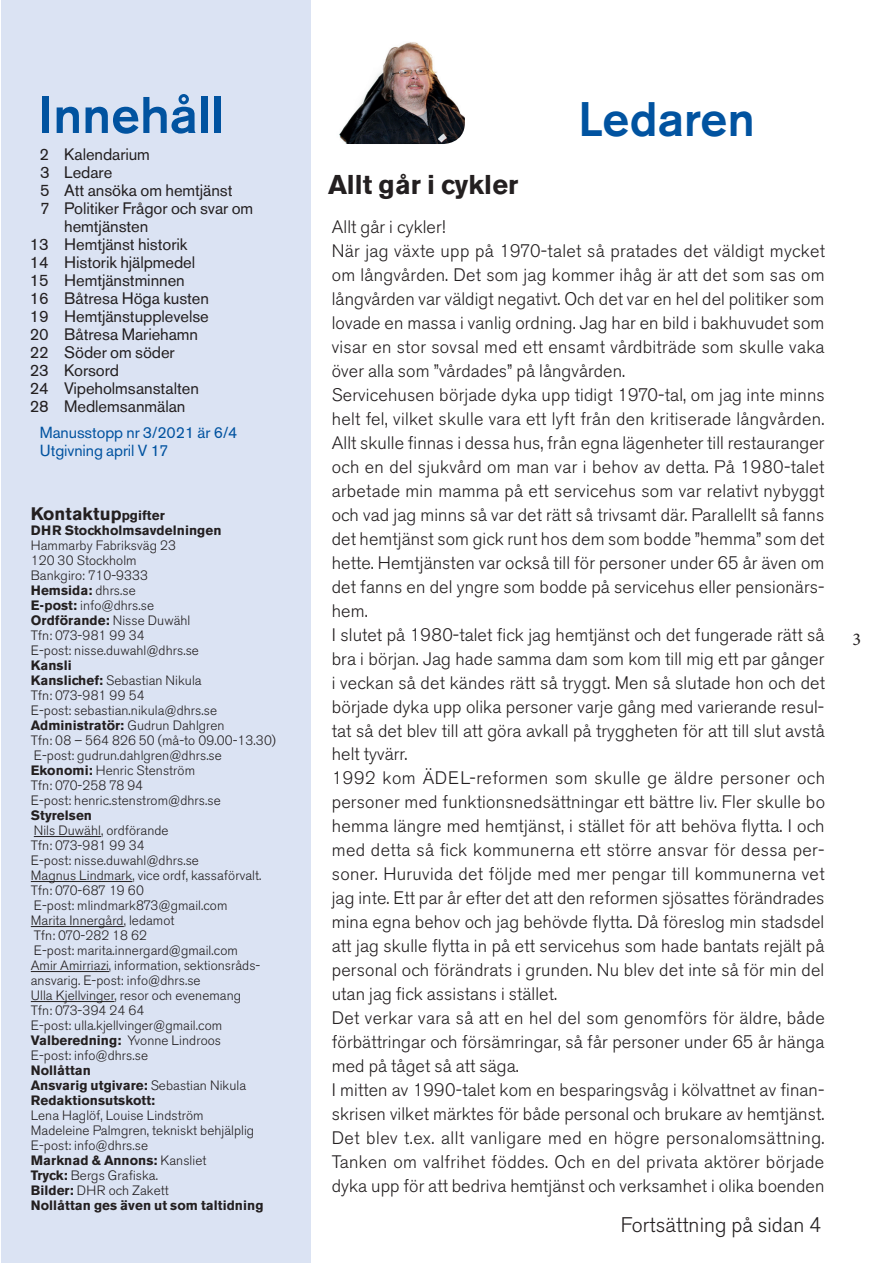
<style>
.page{position:relative;width:893px;height:1263px;background:#fff}
.page>*{position:absolute;margin:0;border:0;box-sizing:border-box;transform-origin:0 0}
.t1{font:500 51px "Akzidenz Grotesk BE";letter-spacing:.005em;color:#0153a0}
.t2{font:500 48px "Akzidenz Grotesk BE";letter-spacing:.005em;color:#0153a0}
.t3{font:700 27px "Akzidenz Grotesk BE";letter-spacing:.005em;color:#231f20}
.t4{font:300 21px "Akzidenz Grotesk BE";letter-spacing:.005em;color:#231f20}
.t5{font:300 18px/24px "Akzidenz Grotesk BE";letter-spacing:.005em;color:#231f20}
.t6{font:700 18px "Akzidenz Grotesk BE";letter-spacing:.005em;color:#231f20}
.t7{font:18px "Minion Pro";color:#231f20}
.t8{font:16.5px "Akzidenz Grotesk BE";letter-spacing:-.005em;color:#231f20}
.t9{font:15.9px/18px "Akzidenz Grotesk BE";letter-spacing:-.005em;color:#0153a0}
.t10{font:300 13.5px/15px "Akzidenz Grotesk BE";letter-spacing:.005em;color:#231f20}
.t11{font:700 13.5px/15px "Akzidenz Grotesk BE";letter-spacing:.005em;color:#231f20}
.s1{font-size:13.5px}
.s2{font-weight:700}
.s3{font-weight:300}
</style>
<div class="page">
<img style="left:339px;top:42px;width:126px;height:102px">
<div style="left:1px;top:0;width:309px;height:1263px;background:#dbe3f3"></div>
<hr style="left:34px;top:836px;width:67px;height:1px;background:#231f20">
<hr style="left:31px;top:881px;width:101px;height:1px;background:#231f20">
<hr style="left:31px;top:926px;width:93px;height:1px;background:#231f20">
<hr style="left:31px;top:971px;width:78px;height:1px;background:#231f20">
<hr style="left:31px;top:1001px;width:84px;height:1px;background:#231f20">
<h1 class="t1" style="left:38px;top:84px;width:187px">Innehåll</h1>
<p class="t8" style="left:39px;top:144px;width:112px">2 Kalendarium</p>
<p class="t8" style="left:40px;top:162px;width:74px">3 Ledare</p>
<p class="t8" style="left:40px;top:180px;width:194px">5 Att ansöka om hemtjänst</p>
<p class="t8" style="left:40px;top:198px;width:215px">7 Politiker Frågor och svar om</p>
<p class="t8" style="left:64px;top:216px;width:86px">hemtjänsten</p>
<p class="t8" style="left:30px;top:234px;width:159px">13 Hemtjänst historik</p>
<p class="t8" style="left:30px;top:252px;width:167px">14 Historik hjälpmedel</p>
<p class="t8" style="left:30px;top:270px;width:157px">15 Hemtjänstminnen</p>
<p class="t8" style="left:30px;top:288px;width:181px">16 Båtresa Höga kusten</p>
<p class="t8" style="left:30px;top:306px;width:181px">19 Hemtjänstupplevelse</p>
<p class="t8" style="left:30px;top:324px;width:170px">20 Båtresa Mariehamn</p>
<p class="t8" style="left:30px;top:342px;width:147px">22 Söder om söder</p>
<p class="t8" style="left:30px;top:360px;width:91px">23 Korsord</p>
<p class="t8" style="left:30px;top:378px;width:171px">24 Vipeholmsanstalten</p>
<p class="t8" style="left:30px;top:396px;width:157px">28 Medlemsanmälan</p>
<p class="t9" style="left:40px;top:424px;width:199px">Manusstopp nr 3/2021 är 6/4<br>Utgivning april V 17</p>
<p class="t6" style="left:31px;top:503px;width:136px">Kontaktup<span class="s1">pgifter</span></p>
<p class="t11" style="left:31px;top:523px;width:192px">DHR Stockholmsavdelningen</p>
<p class="t10" style="left:31px;top:538px;width:170px">Hammarby Fabriksväg 23<br>120 30 Stockholm<br>Bankgiro: 710-9333<br><span class="s2">Hemsida:</span> dhrs.se<br><span class="s2">E-post:</span> info@dhrs.se<br><span class="s2">Ordförande:</span> Nisse Duwähl<br>Tfn: 073-981 99 34<br>E-post: nisse.duwahl@dhrs.se</p>
<p class="t10" style="left:31px;top:658px;width:247px"><span class="s2">Kansli<br>Kanslichef:</span> Sebastian Nikula<br>Tfn: 073-981 99 54<br>E-post: sebastian.nikula@dhrs.se<br><span class="s2">Administratör:</span> Gudrun Dahlgren<br>Tfn: 08 – 564 826 50 (må-to 09.00-13.30)<br>E-post: gudrun.dahlgren@dhrs.se<br><span class="s2">Ekonomi:</span> Henric Stenström<br>Tfn: 070-258 78 94<br>E-post: henric.stenstrom@dhrs.se</p>
<p class="t11" style="left:31px;top:808px;width:63px">Styrelsen</p>
<p class="t10" style="left:31px;top:823px;width:232px">Nils Duwähl, ordförande<br>Tfn: 073-981 99 34<br>E-post: nisse.duwahl@dhrs.se<br>Magnus Lindmark, vice ordf, kassaförvalt.<br>Tfn: 070-687 19 60<br>E-post: mlindmark873@gmail.com<br>Marita Innergård, ledamot<br>Tfn: 070-282 18 62<br>E-post: marita.innergard@gmail.com<br>Amir Amirriazi, information, sektionsråds&shy;ansvarig. E-post: info@dhrs.se<br>Ulla Kjellvinger, resor och evenemang<br>Tfn: 073-394 24 64<br>E-post: ulla.kjellvinger@gmail.com<br><span class="s2">Valberedning:</span> Yvonne Lindroos<br>E-post: info@dhrs.se</p>
<p class="t11" style="left:31px;top:1063px;width:217px">Nollåttan<br>Ansvarig utgivare: <span class="s3">Sebastian Nikula<br></span>Redaktionsutskott:</p>
<p class="t10" style="left:31px;top:1108px;width:234px">Lena Haglöf, Louise Lindström<br>Madeleine Palmgren, tekniskt behjälplig<br>E-post: info@dhrs.se<br><span class="s2">Marknad &amp; Annons:</span> Kansliet<br><span class="s2">Tryck:</span> Bergs Grafiska.<br><span class="s2">Bilder:</span> DHR och Zakett<br><span class="s2">Nollåttan ges även ut som taltidning</span></p>
<h3 class="t3" style="left:328px;top:169px;width:192px">Allt går i cykler</h3>
<h2 class="t2" style="left:578px;top:90px;width:178px">Ledaren</h2>
<p class="t5" style="left:332px;top:215px;width:495px">Allt går i cykler!<br>När jag växte upp på 1970-talet så pratades det väldigt mycket om långvården. Det som jag kommer ihåg är att det som sas om långvården var väldigt negativt. Och det var en hel del politiker som lovade en massa i vanlig ordning. Jag har en bild i bakhuvudet som visar en stor sovsal med ett ensamt vårdbiträde som skulle vaka över alla som ”vårdades” på långvården.<br>Servicehusen började dyka upp tidigt 1970-tal, om jag inte minns helt fel, vilket skulle vara ett lyft från den kritiserade långvården.<br>Allt skulle finnas i dessa hus, från egna lägenheter till restauranger och en del sjukvård om man var i behov av detta. På 1980-talet arbetade min mamma på ett servicehus som var relativt nybyggt och vad jag minns så var det rätt så trivsamt där. Parallellt så fanns det hemtjänst som gick runt hos dem som bodde ”hemma” som det hette. Hemtjänsten var också till för personer under 65 år även om det fanns en del yngre som bodde på servicehus eller pensionärs&shy;hem.<br>I slutet på 1980-talet fick jag hemtjänst och det fungerade rätt så bra i början. Jag hade samma dam som kom till mig ett par gånger i veckan så det kändes rätt så tryggt. Men så slutade hon och det började dyka upp olika personer varje gång med varierande resul&shy;tat så det blev till att göra avkall på tryggheten för att till slut avstå helt tyvärr.<br>1992 kom ÄDEL-reformen som skulle ge äldre personer och personer med funktionsnedsättningar ett bättre liv. Fler skulle bo hemma längre med hemtjänst, i stället för att behöva flytta. I och med detta så fick kommunerna ett större ansvar för dessa per&shy;soner. Huruvida det följde med mer pengar till kommunerna vet jag inte. Ett par år efter det att den reformen sjösattes förändrades mina egna behov och jag behövde flytta. Då föreslog min stadsdel att jag skulle flytta in på ett servicehus som hade bantats rejält på personal och förändrats i grunden. Nu blev det inte så för min del utan jag fick assistans i stället.<br>Det verkar vara så att en hel del som genomförs för äldre, både förbättringar och försämringar, så får personer under 65 år hänga med på tåget så att säga.<br>I mitten av 1990-talet kom en besparingsvåg i kölvattnet av finan&shy;skrisen vilket märktes för både personal och brukare av hemtjänst.<br>Det blev t.ex. allt vanligare med en högre personalomsättning.<br>Tanken om valfrihet föddes. Och en del privata aktörer började dyka upp för att bedriva hemtjänst och verksamhet i olika boenden</p>
<p class="t4" style="left:621px;top:1213px;width:202px">Fortsättning på sidan 4</p>
<p class="t7" style="left:852px;top:627px;width:10px">3</p>
</div>
